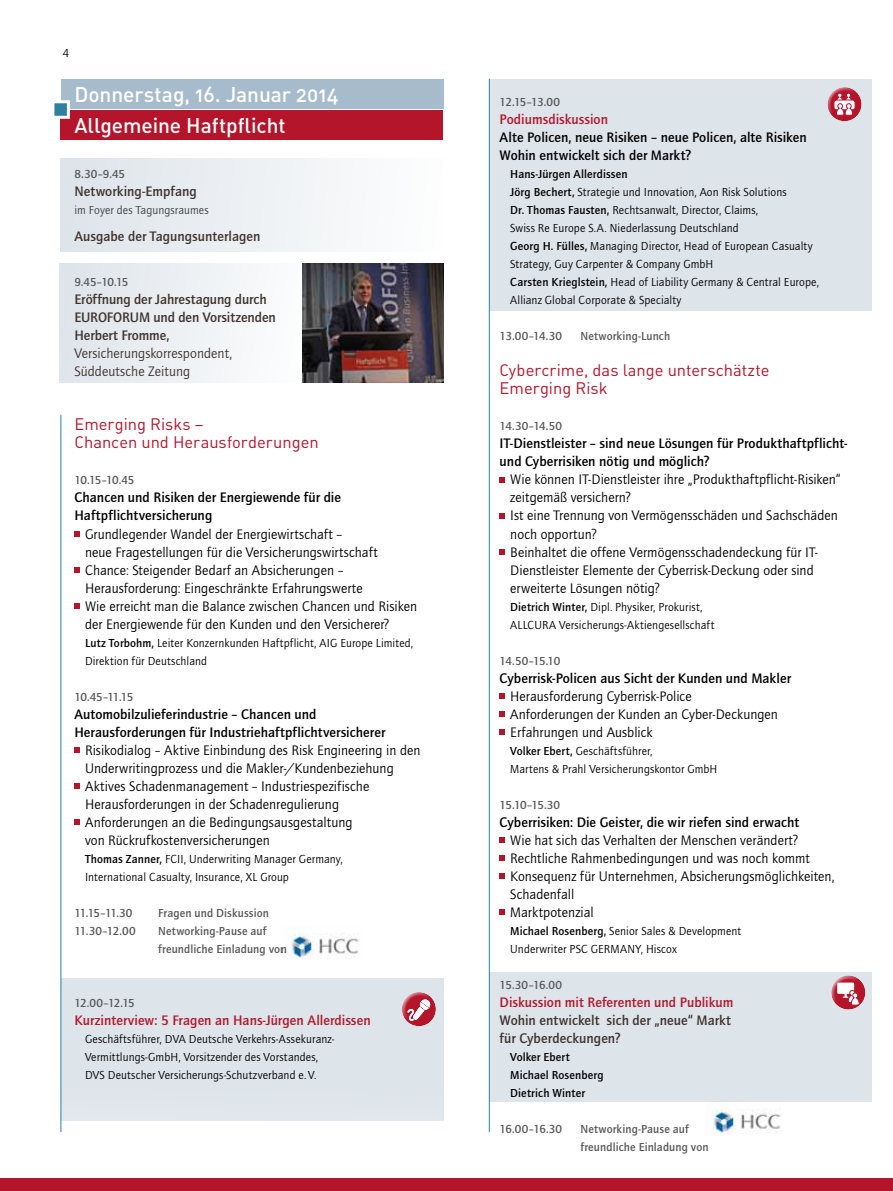
<style>
.page{position:relative;width:893px;height:1191px;background:#fff}
.page>*{position:absolute;margin:0;border:0;box-sizing:border-box;transform-origin:0 0}
.t1{font:21px/31.5px "DIN Medium Alternate";letter-spacing:-.005em;color:#fff}
.t2{font:16.5px/18px "DIN Regular Alternate";color:#b5152b}
.t3{font:14.25px/18px "Quay Sans ITC Std";letter-spacing:.005em;color:#000}
.t4{font:500 14.25px/18px "Quay Sans ITC Std";letter-spacing:.005em;color:#000}
.t5{font:500 14.25px/18px "Quay Sans ITC Std";letter-spacing:.005em;color:#3f322c}
.t6{font:500 14.25px "Quay Sans ITC Std";letter-spacing:.005em;color:#b5152b}
.t7{font:14.25px/18px "Quay Sans ITC Std";letter-spacing:.005em;color:#3f322c}
.t8{font:12px/18px "Quay Sans ITC Std";letter-spacing:.01em;color:#000}
.t9{font:500 12px/18px "Quay Sans ITC Std";letter-spacing:.005em;color:#58585a}
.t10{font:500 12px/18px "Quay Sans ITC Std";letter-spacing:.015em;color:#000}
.t11{font:12px "Quay Sans ITC Std";letter-spacing:.01em;color:#3e3d40}
.s1{font-weight:500}
</style>
<div class="page">
<div style="left:489px;top:972px;width:383px;height:129px;background:#dde4ea"></div>
<div style="left:61px;top:79px;width:382px;height:29px;background:#a6bccd"></div>
<div style="left:61px;top:158px;width:383px;height:93px;background:linear-gradient(to right,#dde4ea,#fefefe)"></div>
<div style="left:60px;top:263px;width:247px;height:119px;background:linear-gradient(to right,#e1e7ed,#f7f7f8)"></div>
<img style="left:303px;top:263px;width:140px;height:119px">
<div style="left:61px;top:978px;width:383px;height:142px;background:#dde4ea"></div>
<div style="left:61px;top:111px;width:382px;height:29px;background:#b5152b"></div>
<div style="left:489px;top:79px;width:383px;height:232px;background:#dde4ea"></div>
<div style="left:0;top:1178px;width:893px;height:13px;background:#b5152b"></div>
<svg style="left:74px;top:531px;width:6px;height:5px"></svg>
<svg style="left:74px;top:567px;width:6px;height:5px"></svg>
<svg style="left:74px;top:603px;width:6px;height:5px"></svg>
<svg style="left:74px;top:747px;width:6px;height:5px"></svg>
<svg style="left:74px;top:783px;width:6px;height:5px"></svg>
<svg style="left:74px;top:819px;width:6px;height:5px"></svg>
<svg style="left:500px;top:477px;width:5px;height:5px"></svg>
<svg style="left:500px;top:513px;width:5px;height:5px"></svg>
<svg style="left:500px;top:549px;width:5px;height:5px"></svg>
<svg style="left:500px;top:693px;width:5px;height:5px"></svg>
<svg style="left:500px;top:711px;width:5px;height:5px"></svg>
<svg style="left:500px;top:729px;width:5px;height:5px"></svg>
<svg style="left:500px;top:837px;width:5px;height:5px"></svg>
<svg style="left:500px;top:855px;width:5px;height:5px"></svg>
<svg style="left:500px;top:873px;width:5px;height:5px"></svg>
<svg style="left:500px;top:909px;width:5px;height:5px"></svg>
<hr style="left:61px;top:415px;width:1px;height:717px;background:#2e80a0">
<hr style="left:489px;top:79px;width:1px;height:1053px;background:#2e80a0">
<div style="left:51px;top:100px;width:19px;height:19px;background:#2e80a0;border:3px solid #fff"></div>
<div style="left:401px;top:990px;width:32px;height:34px;background:#fff;opacity:.75"></div>
<div style="left:404px;top:994px;width:33px;height:32px;background:#fff;opacity:.75"></div>
<svg style="left:407px;top:999px;width:23px;height:22px"></svg>
<div style="left:831px;top:973px;width:32px;height:34px;background:#fff;opacity:.75"></div>
<div style="left:833px;top:977px;width:34px;height:32px;background:#fff;opacity:.75"></div>
<svg style="left:837px;top:982px;width:23px;height:23px"></svg>
<div style="left:827px;top:85px;width:32px;height:34px;background:#fff;opacity:.75"></div>
<div style="left:829px;top:89px;width:34px;height:32px;background:#fff;opacity:.75"></div>
<div style="left:834px;top:100px;width:21px;height:10px;border:1px solid #b5152b;border-radius:3px"></div>
<svg style="left:836px;top:93px;width:17px;height:23px"></svg>
<img style="left:290px;top:932px;width:69px;height:27px">
<img style="left:706px;top:1101px;width:77px;height:33px">
<p class="t8" style="left:63px;top:44px;width:8px">4</p>
<h1 class="t1" style="left:74px;top:78px;width:266px">Donnerstag, 16. Januar 2014<br>Allgemeine Haftpflicht</h1>
<p class="t9" style="left:74px;top:165px;width:52px">8.30–9.45</p>
<p class="t5" style="left:74px;top:183px;width:124px">Networking-Empfang</p>
<p class="t11" style="left:74px;top:203px;width:136px">im Foyer des Tagungsraumes</p>
<p class="t5" style="left:74px;top:228px;width:188px">Ausgabe der Tagungsunterlagen</p>
<p class="t9" style="left:74px;top:273px;width:56px">9.45–10.15</p>
<p class="t5" style="left:74px;top:291px;width:194px">Eröffnung der Jahrestagung durch<br>EUROFORUM</p>
<p class="t5" style="left:74px;top:309px;width:203px;text-indent:79px">und den Vorsitzenden<br>Herbert Fromme,</p>
<p class="t7" style="left:74px;top:345px;width:159px">Versicherungskorrespondent,<br>Süddeutsche Zeitung</p>
<p class="t2" style="left:74px;top:415px;width:246px">Emerging Risks –<br>Chancen und Herausforderungen</p>
<p class="t9" style="left:74px;top:471px;width:62px">10.15–10.45</p>
<p class="t4" style="left:74px;top:489px;width:268px">Chancen und Risiken der Energiewende für die<br>Haftpflichtversicherung</p>
<p class="t3" style="left:85px;top:525px;width:334px">Grundlegender Wandel der Energiewirtschaft –<br>neue Fragestellungen für die Versicherungswirtschaft Chance: Steigender Bedarf an Absicherungen – Herausforderung: Eingeschränkte Erfahrungswerte<br>Wie erreicht man die Balance zwischen Chancen und Risiken der Energiewende für den Kunden und den Versicherer?</p>
<p class="t8" style="left:85px;top:633px;width:330px"><span class="s1">Lutz Torbohm,</span> Leiter Konzernkunden Haftpflicht, AIG Europe Limited,<br>Direktion für Deutschland</p>
<p class="t9" style="left:74px;top:687px;width:60px">10.45–11.15</p>
<p class="t4" style="left:74px;top:705px;width:312px">Automobilzulieferindustrie – Chancen und<br>Herausforderungen für Industriehaftpflichtversicherer</p>
<p class="t3" style="left:85px;top:741px;width:337px">Risikodialog – Aktive Einbindung des Risk Engineering in den Underwritingprozess und die Makler-/Kundenbeziehung Aktives Schadenmanagement – Industriespezifische Herausforderungen in der Schadenregulierung Anforderungen an die Bedingungsausgestaltung<br>von Rückrufkostenversicherungen</p>
<p class="t8" style="left:85px;top:849px;width:259px"><span class="s1">Thomas Zanner,</span> FCII, Underwriting Manager Germany,<br>International Casualty, Insurance, XL Group</p>
<p class="t9" style="left:74px;top:903px;width:60px">11.15–11.30</p>
<p class="t9" style="left:158px;top:903px;width:112px">Fragen und Diskussion</p>
<p class="t9" style="left:74px;top:921px;width:63px">11.30–12.00</p>
<p class="t9" style="left:158px;top:921px;width:130px">Networking-Pause auf freundliche Einladung von</p>
<p class="t9" style="left:74px;top:993px;width:62px">12.00–12.15</p>
<p class="t6" style="left:74px;top:1011px;width:298px">Kurzinterview: 5 Fragen an Hans-Jürgen Allerdissen</p>
<p class="t8" style="left:85px;top:1029px;width:251px">Geschäftsführer, DVA Deutsche Verkehrs-Assekuranz-<br>Vermittlungs-GmbH, Vorsitzender des Vorstandes,<br>DVS Deutscher Versicherungs-Schutzverband e.V.</p>
<p class="t9" style="left:500px;top:93px;width:62px">12.15–13.00</p>
<p class="t6" style="left:500px;top:111px;width:110px">Podiumsdiskussion</p>
<p class="t4" style="left:500px;top:129px;width:308px">Alte Policen, neue Risiken – neue Policen, alte Risiken<br>Wohin entwickelt sich der Markt?</p>
<p class="t8" style="left:510px;top:165px;width:310px"><span class="s1">Hans-Jürgen Allerdissen<br>Jörg Bechert,</span> Strategie und Innovation, Aon Risk Solutions<br><span class="s1">Dr. Thomas Fausten,</span> Rechtsanwalt, Director, Claims,<br>Swiss Re Europe S.A. Niederlassung Deutschland<br><span class="s1">Georg H . Fülles,</span> Managing Director, Head of European Casualty Strategy, Guy Carpenter &amp; Company GmbH<br><span class="s1">Carsten Krieglstein,</span> Head of Liability Germany &amp; Central Europe, Allianz Global Corporate &amp; Specialty</p>
<p class="t9" style="left:500px;top:327px;width:172px">13.00–14.30 Networking-Lunch</p>
<p class="t2" style="left:500px;top:361px;width:271px">Cybercrime, das lange unterschätzte<br>Emerging Risk</p>
<p class="t9" style="left:500px;top:417px;width:64px">14.30–14.50</p>
<p class="t4" style="left:500px;top:435px;width:349px">IT-Dienstleister – sind neue Lösungen für Produkthaftpflicht&shy;und Cyberrisiken nötig und möglich?</p>
<p class="t3" style="left:510px;top:471px;width:332px">Wie können IT-Dienstleister ihre „Produkthaftpflicht-Risiken“ zeitgemäß versichern?<br>Ist eine Trennung von Vermögensschäden und Sachschäden noch opportun?<br>Beinhaltet die offene Vermögensschadendeckung für IT-Dienstleister Elemente der Cyberrisk-Deckung oder sind erweiterte Lösungen nötig?</p>
<p class="t8" style="left:510px;top:597px;width:205px"><span class="s1">Dietrich Winter,</span> Dipl. Physiker, Prokurist,<br>ALLCURA Versicherungs-Aktiengesellschaft</p>
<p class="t9" style="left:500px;top:651px;width:62px">14.50–15.10</p>
<p class="t4" style="left:500px;top:669px;width:293px">Cyberrisk-Policen aus Sicht der Kunden und Makler</p>
<p class="t3" style="left:510px;top:687px;width:269px">Herausforderung Cyberrisk-Police<br>Anforderungen der Kunden an Cyber-Deckungen<br>Erfahrungen und Ausblick</p>
<p class="t8" style="left:510px;top:741px;width:209px"><span class="s1">Volker Ebert,</span> Geschäftsführer,<br>Martens &amp; Prahl Versicherungskontor GmbH</p>
<p class="t9" style="left:500px;top:795px;width:62px">15.10–15.30</p>
<p class="t4" style="left:500px;top:813px;width:301px">Cyberrisiken: Die Geister, die wir riefen sind erwacht</p>
<p class="t3" style="left:510px;top:831px;width:326px">Wie hat sich das Verhalten der Menschen verändert?<br>Rechtliche Rahmenbedingungen und was noch kommt Konsequenz für Unternehmen, Absicherungsmöglichkeiten, Schadenfall<br>Marktpotenzial</p>
<p class="t8" style="left:510px;top:921px;width:232px"><span class="s1">Michael Rosenberg,</span> Senior Sales &amp; Development<br>Underwriter PSC GERMANY, Hiscox</p>
<p class="t9" style="left:500px;top:975px;width:64px">15.30–16.00</p>
<p class="t6" style="left:500px;top:993px;width:235px">Diskussion mit Referenten und Publikum</p>
<p class="t5" style="left:500px;top:1011px;width:233px">Wohin entwickelt sich der „neue“ Markt für Cyberdeckungen?</p>
<p class="t10" style="left:510px;top:1047px;width:95px">Volker Ebert<br>Michael Rosenberg<br>Dietrich Winter</p>
<p class="t9" style="left:500px;top:1119px;width:72px">16.00–16.30 N</p>
<p class="t9" style="left:580px;top:1119px;width:130px;text-indent:8px">etworking-Pause auf freundliche Einladung von</p>
</div>
